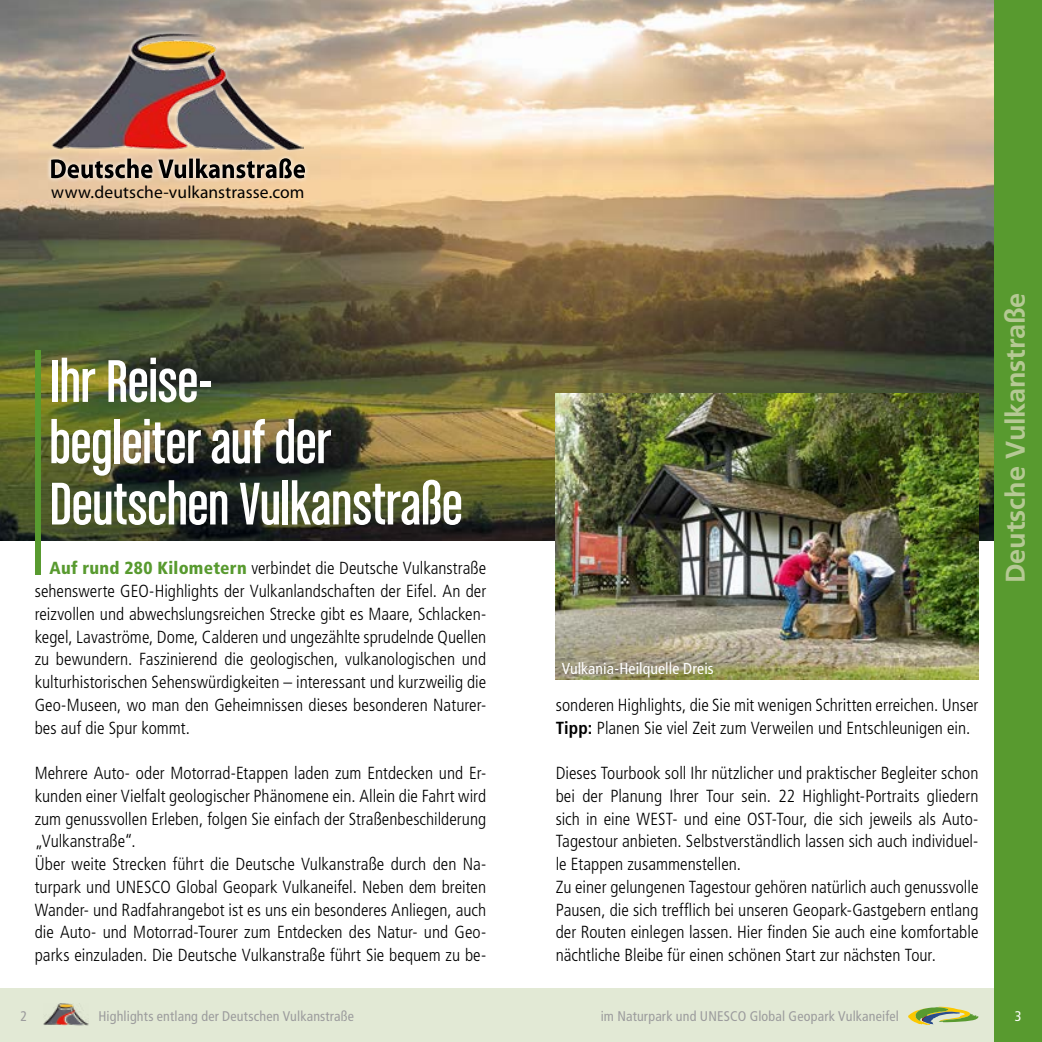
<style>
.page{position:relative;width:1042px;height:1042px;background:#fff}
.page>*{position:absolute;margin:0;border:0;box-sizing:border-box;transform-origin:0 0}
.t1{font:63.88px/61.2px "Chalet Comprime Cologne Sixty";letter-spacing:-.005em;color:#fff}
.t2{font:700 27.12px "Frutiger LT Std";letter-spacing:-.005em;color:#b5c994}
.t3{font:300 condensed 17.5px/22.8px "Frutiger LT Std";color:#000}
.t4{font:17.5px "Myriad Pro";letter-spacing:.01em;color:#000}
.t5{font:condensed 15.75px "Frutiger LT Std";letter-spacing:.005em;color:#fff}
.t6{font:condensed 14px "Frutiger LT Std";letter-spacing:.01em;color:#9c9c9d}
.t7{font:condensed 14px "Frutiger LT Std";color:#fff}
.s1{font-weight:900;color:#589a2f}
.s2{font-weight:700}
</style>
<div class="page">
<img style="left:0;top:0;width:994px;height:540px">
<div style="left:0;top:988px;width:1042px;height:54px;background:#e2e9d5"></div>
<div style="left:994px;top:0;width:48px;height:1042px;background:#589a2f"></div>
<svg style="left:908px;top:1006px;width:70px;height:19px"></svg>
<img style="left:43px;top:1004px;width:45px;height:21px">
<div style="left:35px;top:350px;width:6px;height:224px;background:#589a2f"></div>
<img style="left:556px;top:393px;width:422px;height:287px">
<svg style="left:48px;top:30px;width:258px;height:123px;background:#bfae99"></svg>
<img style="left:49px;top:34px;width:254px;height:120px">
<svg style="left:47px;top:154px;width:263px;height:29px;background:#eacba7"></svg>
<svg style="left:51px;top:158px;width:254px;height:20px;background:#8b7d6d"></svg>
<p class="t4" style="left:51px;top:183px;width:255px">www.deutsche-vulkanstrasse.com</p>
<h1 class="t1" style="left:49px;top:350px;width:415px">Ihr Reise-<br>begleiter auf der<br>Deutschen Vulkanstraße</h1>
<p class="t3" style="left:35px;top:557px;width:453px;text-align:justify;text-indent:15px"><span class="s1">Auf rund 280 Kilometern</span> verbindet die Deutsche Vulkanstraße sehenswerte GEO-Highlights der Vulkanlandschaften der Eifel. An der reizvollen und abwechslungsreichen Strecke gibt es Maare, Schlacken&shy;kegel, Lavaströme, Dome, Calderen und ungezählte sprudelnde Quellen zu bewundern. Faszinierend die geologischen, vulkanologischen und kulturhistorischen Sehenswürdigkeiten – interessant und kurzweilig die Geo-Museen, wo man den Geheimnissen dieses besonderen Naturer&shy;bes auf die Spur kommt.</p>
<p class="t3" style="left:35px;top:762px;width:453px">Mehrere Auto- oder Motorrad-Etappen laden zum Entdecken und Er&shy;kunden einer Vielfalt geologischer Phänomene ein. Allein die Fahrt wird zum genussvollen Erleben, folgen Sie einfach der Straßenbeschilderung „Vulkanstraße“.<br>Über weite Strecken führt die Deutsche Vulkanstraße durch den Na&shy;turpark und UNESCO Global Geopark Vulkaneifel. Neben dem breiten Wander- und Radfahrangebot ist es uns ein besonderes Anliegen, auch die Auto- und Motorrad-Tourer zum Entdecken des Natur- und Geo&shy;parks einzuladen. Die Deutsche Vulkanstraße führt Sie bequem zu be-</p>
<h2 class="t2" style="left:999px;top:583px;width:292px;rotate:-90deg">Deutsche Vulkanstraße</h2>
<p class="t5" style="left:562px;top:659px;width:153px">Vulkania-Heilquelle Dreis</p>
<p class="t3" style="left:556px;top:693px;width:424px">sonderen Highlights, die Sie mit wenigen Schritten erreichen. Unser<br><span class="s2">Tipp:</span> Planen Sie viel Zeit zum Verweilen und Entschleunigen ein.</p>
<p class="t3" style="left:556px;top:762px;width:424px">Dieses Tourbook soll Ihr nützlicher und praktischer Begleiter schon bei der Planung Ihrer Tour sein. 22 Highlight-Portraits gliedern sich in eine WEST- und eine OST-Tour, die sich jeweils als Auto-Tagestour anbieten. Selbstverständlich lassen sich auch individuel&shy;le Etappen zusammenstellen.<br>Zu einer gelungenen Tagestour gehören natürlich auch genussvolle Pausen, die sich trefflich bei unseren Geopark-Gastgebern entlang der Routen einlegen lassen. Hier finden Sie auch eine komfortable nächtliche Bleibe für einen schönen Start zur nächsten Tour.</p>
<p class="t6" style="left:98px;top:1007px;width:257px">Highlights entlang der Deutschen Vulkanstraße</p>
<p class="t6" style="left:601px;top:1007px;width:300px">im Naturpark und UNESCO Global Geopark Vulkaneifel</p>
<p class="t6" style="left:20px;top:1007px;width:8px">2</p>
<p class="t7" style="left:1015px;top:1007px;width:8px">3</p>
</div>
